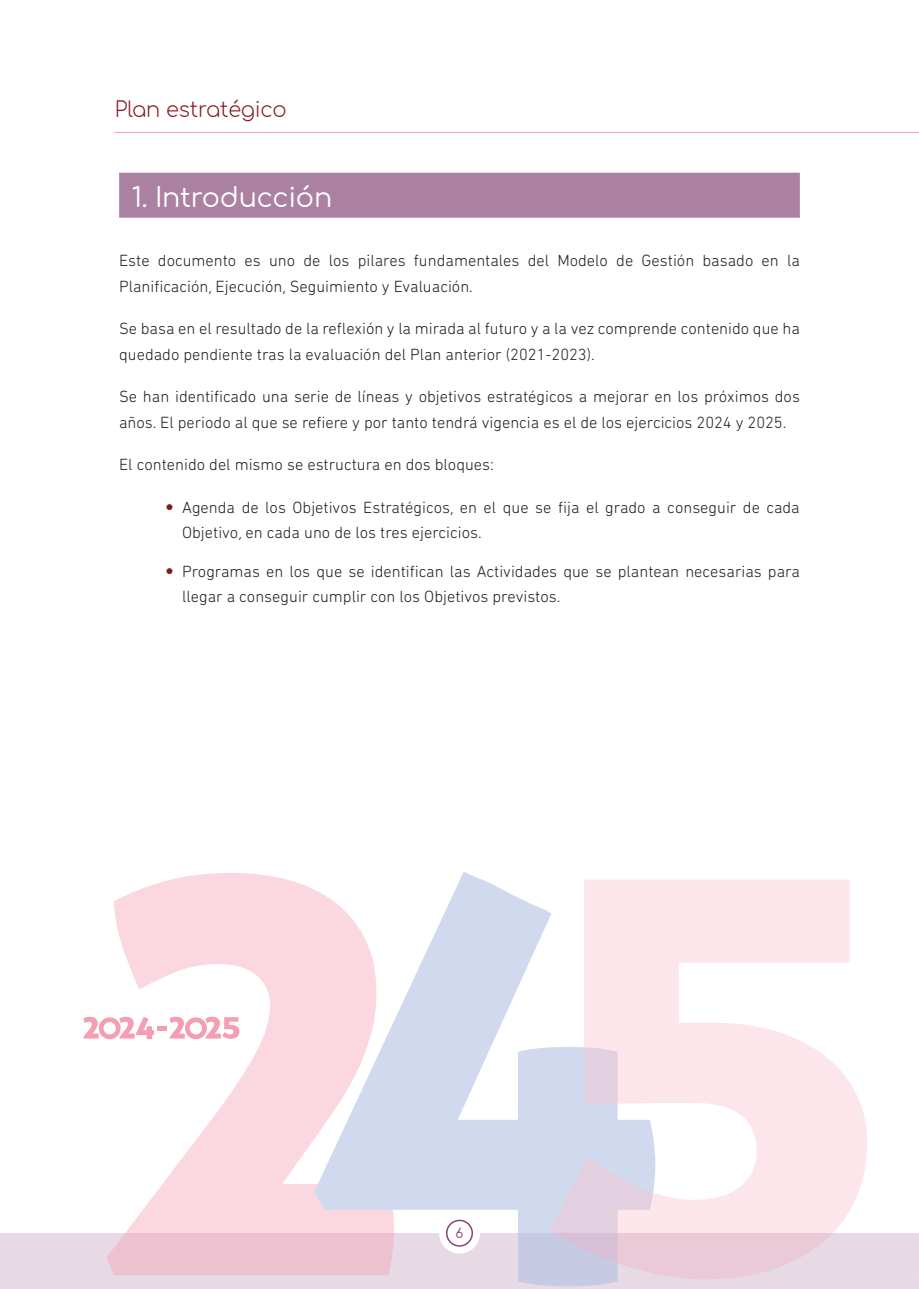
<style>
.page{position:relative;width:919px;height:1289px;background:#fff}
.page>*{position:absolute;margin:0;border:0;box-sizing:border-box;transform-origin:0 0}
.TITULAR{font:27px "Comfortaa";letter-spacing:-.01em;color:#fff}
.t1{font:300 21px "Comfortaa";letter-spacing:-.01em;color:#891921}
.TEXTO_NORMAL{font:300 16.5px/25.5px "DIN Next Rounded LT Pro";color:#231f20}
.t2{font:13.5px "Comfortaa";color:#874377}
.s1{font-family:"Helvetica Neue";font-weight:800;color:#891921}
</style>
<div class="page">
<div style="left:0;top:1233px;width:918px;height:55px;background:#e7dae4"></div>
<hr style="left:115px;top:132px;width:791px;height:1px;background:#f59db3">
<svg style="left:906px;top:132px;width:12px;height:1px"></svg>
<div style="left:119px;top:173px;width:680px;height:45px;background:#ab81a2"></div>
<svg style="left:83px;top:1016px;width:23px;height:23px"></svg>
<svg style="left:106px;top:873px;width:208px;height:402px;fill:#fbd7e0"></svg>
<svg style="left:314px;top:872px;width:304px;height:414px"></svg>
<svg style="left:549px;top:879px;width:318px;height:400px;fill:#fce6eb"></svg>
<p class="t1" style="left:115px;top:90px;width:173px">Plan estratégico</p>
<p class="TITULAR" style="left:132px;top:172px;width:202px">1. Introducción</p>
<p class="TEXTO_NORMAL" style="left:119px;top:248px;width:682px">Este documento es uno de los pilares fundamentales del Modelo de Gestión basado en la<br>Planificación, Ejecución, Seguimiento y Evaluación.</p>
<p class="TEXTO_NORMAL" style="left:119px;top:316px;width:682px">Se basa en el resultado de la reflexión y la mirada al futuro y a la vez comprende contenido que ha quedado pendiente tras la evaluación del Plan anterior (2021-2023).</p>
<p class="TEXTO_NORMAL" style="left:119px;top:384px;width:682px">Se han identificado una serie de líneas y objetivos estratégicos a mejorar en los próximos dos años. El periodo al que se refiere y por tanto tendrá vigencia es el de los ejercicios 2024 y 2025.</p>
<p class="TEXTO_NORMAL" style="left:119px;top:452px;width:376px">El contenido del mismo se estructura en dos bloques:</p>
<p class="TEXTO_NORMAL" style="left:182px;top:494px;width:619px;text-indent:-16px"><span class="s1">•</span> Agenda de los Objetivos Estratégicos, en el que se fija el grado a conseguir de cada<br>Objetivo, en cada uno de los tres ejercicios.</p>
<p class="TEXTO_NORMAL" style="left:182px;top:558px;width:619px;text-indent:-16px"><span class="s1">•</span> Programas en los que se identifican las Actividades que se plantean necesarias para llegar a conseguir cumplir con los Objetivos previstos.</p>
<p class="t2" style="left:455px;top:1220px;width:9px">6</p>
</div>
